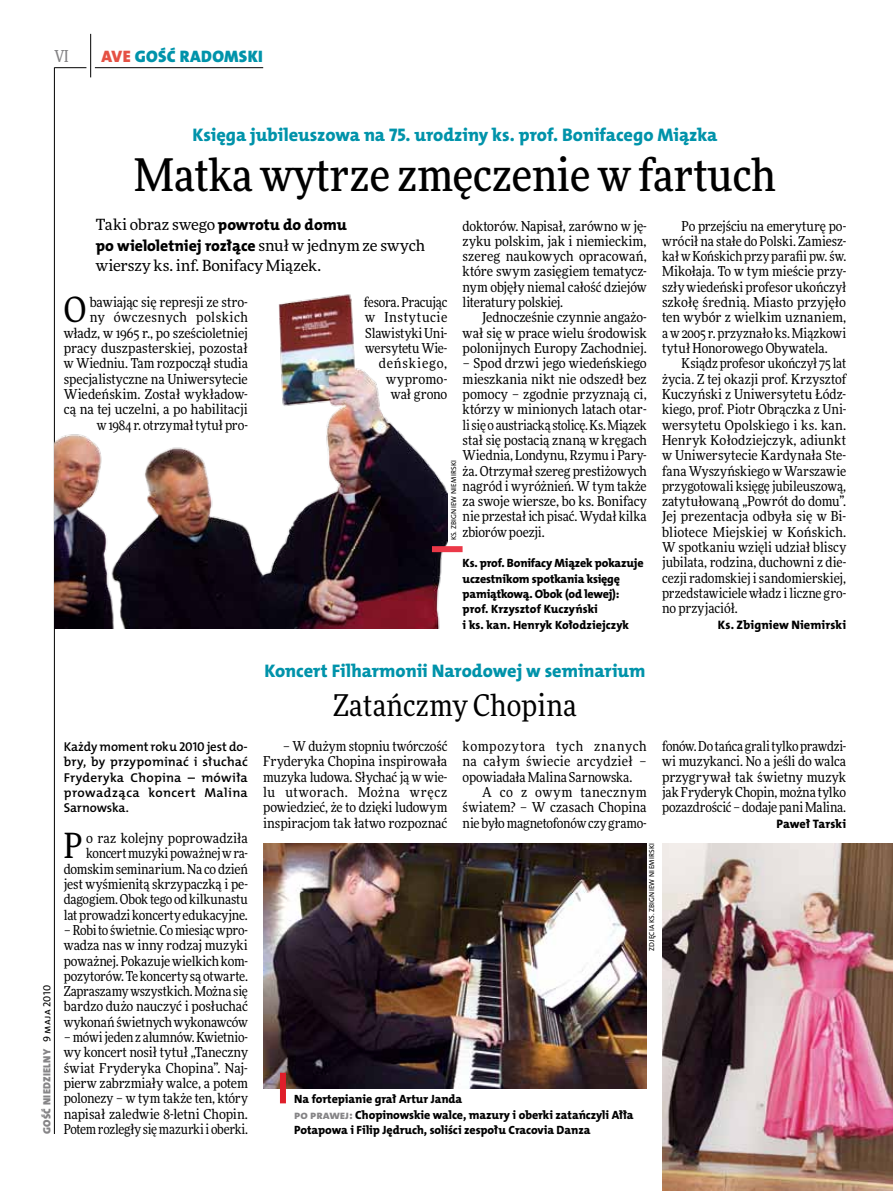
<style>
.page{position:relative;width:893px;height:1191px;background:#fff}
.page>*{position:absolute;margin:0;border:0;box-sizing:border-box;transform-origin:0 0}
.t1{font:500 45px "Freeday Narrow";color:#000}
.t2{font:34.8px "Freeday Narrow News";color:#000}
.t3{font:30px "Freeday Narrow News";letter-spacing:.01em;color:#000}
.t4{font:18.3px "The Mix HP8 Ex Bld";letter-spacing:-.005em;color:#0093aa}
.t5{font:16.65px "The Mix HP9 Blk";letter-spacing:.02em;color:#0093aa}
.t6{font:500 16.5px "Freeday Narrow";color:#858486;scale:.9 1}
.t7{font:15.75px "The Mix HP8 Ex Bld";letter-spacing:-.005em;color:#000}
.t8{font:15.45px "Freeday News";letter-spacing:-.005em;color:#000}
.t9{font:13.65px/15.3px "Freeday Narrow News";letter-spacing:-.005em;color:#000;text-align:justify}
.t10{font:12.9px/15.3px "The Mix HP6 Se Bld";letter-spacing:.025em;color:#000;text-align:justify}
.t11{font:12.3px "The Mix HP8 Ex Bld";letter-spacing:.005em;color:#000}
.t12{font:12px/15.3px "The Mix HP8 Ex Bld";letter-spacing:-.005em;color:#000}
.t13{font:10.5px "The Mix HP9 Blk";letter-spacing:.025em;color:#858486}
.t14{font:7.2px "The Mix HP5 Plain";letter-spacing:.015em;color:#000}
.s1{color:#e55144}
.s2{font-family:"The Mix HP5 Plain";color:#000}
.s3{font-family:"The Mix HP8 Ex Bld";font-size:15.75px}
.s4{font-family:"Freeday News";font-size:15.45px}
.s5{color:#858486}
</style>
<div class="page">
<hr style="left:54px;top:67px;width:1px;height:1067px;background:#000">
<hr style="left:90px;top:34px;width:1px;height:43px;background:#000">
<hr style="left:54px;top:67px;width:32px;height:1px;background:#000">
<hr style="left:95px;top:67px;width:168px;height:1px;background:#000">
<img style="left:54px;top:290px;width:393px;height:338px">
<img style="left:263px;top:843px;width:384px;height:245px">
<img style="left:662px;top:843px;width:231px;height:348px">
<div style="left:432px;top:546px;width:31px;height:6px;background:#eb3848"></div>
<div style="left:280px;top:1072px;width:6px;height:31px;background:#df1e2a"></div>
<p class="t6" style="left:54px;top:46px;width:17px">VI</p>
<p class="t5" style="left:101px;top:46px;width:163px"><span class="s1">AVE</span> GOŚĆ RADOMSKI</p>
<h3 class="t4" style="left:192px;top:123px;width:526px">Księga jubileuszowa na 75. urodziny ks. prof. Bonifacego Miązka</h3>
<h1 class="t1" style="left:134px;top:147px;width:643px">Matka wytrze zmęczenie w fartuch</h1>
<p class="t13" style="left:40px;top:1134px;width:150px;rotate:-90deg">GOŚĆ NIEDZIELNY <span class="s2">9 maja 2010</span></p>
<p class="t8" style="left:96px;top:215px;width:253px">Taki obraz swego <span class="s3">powrotu do domu</span></p>
<p class="t7" style="left:96px;top:235px;width:331px">po wieloletniej rozłące <span class="s4">snuł w jednym ze swych</span></p>
<p class="t8" style="left:96px;top:256px;width:227px">wierszy ks. inf. Bonifacy Miązek.</p>
<p class="t9" style="left:463px;top:218px;width:186px">doktorów. Napisał, zarówno w ję&shy;zyku polskim, jak i niemieckim, szereg naukowych opracowań, które swym zasięgiem tematycz&shy;nym objęły niemal całość dziejów literatury polskiej.</p>
<p class="t9" style="left:463px;top:310px;width:186px;text-indent:20px">Jednocześnie czynnie angażo&shy;wał się w prace wielu środowisk polonijnych Europy Zachodniej.</p>
<p class="t9" style="left:463px;top:356px;width:186px">– Spod drzwi jego wiedeńskiego mieszkania nikt nie odszedł bez pomocy – zgodnie przyznają ci, którzy w minionych latach otar&shy;li się o austriacką stolicę. Ks. Miązek stał się postacią znaną w kręgach Wiednia, Londynu, Rzymu i Pary&shy;ża. Otrzymał szereg prestiżowych nagród i wyróżnień. W tym także za swoje wiersze, bo ks. Bonifacy nie przestał ich pisać. Wydał kilka zbiorów poezji.</p>
<p class="t9" style="left:64px;top:294px;width:186px;text-align:right">bawiając się represji ze stro-<br>ny ówczesnych polskich władz, w 1965 r., po sześcioletniej pracy duszpasterskiej, pozostał w Wiedniu. Tam rozpoczął studia specjalistyczne na Uniwersytecie<br>Wiedeńskim. Został wykładow&shy;cą na tej uczelni, a po habilitacji w 1984 r. otrzymał tytuł pro-</p>
<p class="t9" style="left:364px;top:294px;width:85px;text-align:right">fesora. Pracując w Instytucie<br>Slawistyki Uni&shy;wersytetu Wie&shy;deńskiego, wypromo&shy;wał grono</p>
<h2 class="t2" style="left:64px;top:289px;width:24px">O</h2>
<p class="t14" style="left:449px;top:540px;width:81px;rotate:-90deg">Ks. Zbigniew N iemirski</p>
<p class="t12" style="left:463px;top:556px;width:182px">Ks. prof. Bonifacy Miązek pokazuje uczestnikom spotkania księgę pamiątkową. Obok (od lewej): prof. Krzysztof Kuczyński<br>i ks. kan. Henryk Kołodziejczyk</p>
<h3 class="t4" style="left:264px;top:659px;width:382px">Koncert Filharmonii Narodowej w seminarium</h3>
<h3 class="t3" style="left:333px;top:686px;width:245px">Zatańczmy Chopina</h3>
<p class="t9" style="left:662px;top:218px;width:186px;text-indent:20px">Po przejściu na emeryturę po&shy;wrócił na stałe do Polski. Zamiesz&shy;kał w Końskich przy parafii pw. św.<br>Mikołaja. To w tym mieście przy&shy;szły wiedeński profesor ukończył szkołę średnią. Miasto przyjęło ten wybór z wielkim uznaniem, a w 2005 r. przyznało ks. Miązkowi tytuł Honorowego Obywatela.</p>
<p class="t9" style="left:662px;top:356px;width:186px;text-indent:20px">Ksiądz profesor ukończył 75 lat życia. Z tej okazji prof. Krzysztof Kuczyński z Uniwersytetu Łódz&shy;kiego, prof. Piotr Obrączka z Uni&shy;wersytetu Opolskiego i ks. kan.<br>Henryk Kołodziejczyk, adiunkt w Uniwersytecie Kardynała Ste&shy;fana Wyszyńskiego w Warszawie przygotowali księgę jubileuszową, zatytułowaną „Powrót do domu”.<br>Jej prezentacja odbyła się w Bi&shy;bliotece Miejskiej w Końskich.<br>W spotkaniu wzięli udział bliscy jubilata, rodzina, duchowni z die&shy;cezji radomskiej i sandomierskiej, przedstawiciele władz i liczne gro&shy;no przyjaciół.</p>
<p class="t11" style="left:718px;top:616px;width:130px">Ks. Zbigniew Niemirski</p>
<p class="t10" style="left:64px;top:739px;width:186px">Każdy moment roku 2010 jest do&shy;bry, by przypominać i słuchać Fryderyka Chopina – mówiła prowadząca koncert Malina Sarnowska.</p>
<h2 class="t2" style="left:64px;top:824px;width:20px">P</h2>
<p class="t9" style="left:64px;top:830px;width:186px;text-align:right">o raz kolejny poprowadziła koncert muzyki poważnej w ra&shy;domskim seminarium. Na co dzień jest wyśmienitą skrzypaczką i pe&shy;dagogiem. Obok tego od kilkunastu lat prowadzi koncerty edukacyjne.</p>
<p class="t9" style="left:64px;top:922px;width:186px">– Robi to świetnie. Co miesiąc wpro&shy;wadza nas w inny rodzaj muzyki poważnej. Pokazuje wielkich kom&shy;pozytorów. Te koncerty są otwarte.<br>Zapraszamy wszystkich. Można się bardzo dużo nauczyć i posłuchać wykonań świetnych wykonawców</p>
<p class="t9" style="left:64px;top:1029px;width:186px">– mówi jeden z alumnów. Kwietnio&shy;wy koncert nosił tytuł „Taneczny świat Fryderyka Chopina”. Naj&shy;pierw zabrzmiały walce, a potem polonezy – w tym także ten, który napisał zaledwie 8-letni Chopin.<br>Potem rozległy się mazurki i oberki.</p>
<p class="t9" style="left:263px;top:738px;width:186px;text-indent:20px">– W dużym stopniu twórczość Fryderyka Chopina inspirowała muzyka ludowa. Słychać ją w wie&shy;lu utworach. Można wręcz powiedzieć, że to dzięki ludowym inspiracjom tak łatwo rozpoznać</p>
<p class="t9" style="left:463px;top:738px;width:186px">kompozytora tych znanych na całym świecie arcydzieł – opowiadała Malina Sarnowska.</p>
<p class="t9" style="left:463px;top:784px;width:186px;text-indent:20px">A co z owym tanecznym światem? – W czasach Chopina nie było magnetofonów czy gramo-</p>
<p class="t9" style="left:662px;top:738px;width:186px">fonów. Do tańca grali tylko prawdzi&shy;wi muzykanci. No a jeśli do walca przygrywał tak świetny muzyk jak Fryderyk Chopin, można tylko pozazdrościć – dodaje pani Malina.</p>
<p class="t11" style="left:776px;top:815px;width:71px">Paweł Tarski</p>
<p class="t14" style="left:647px;top:950px;width:109px;rotate:-90deg">zdjęcia Ks. Zbigniew N iemirski</p>
<p class="t12" style="left:294px;top:1091px;width:341px">Na fortepianie grał Artur Janda<br><span class="s5">po prawej:</span> Chopinowskie walce, mazury i oberki zatańczyli Ałła<br>Potapowa i Filip Jędruch, soliści zespołu Cracovia Danza</p>
</div>
